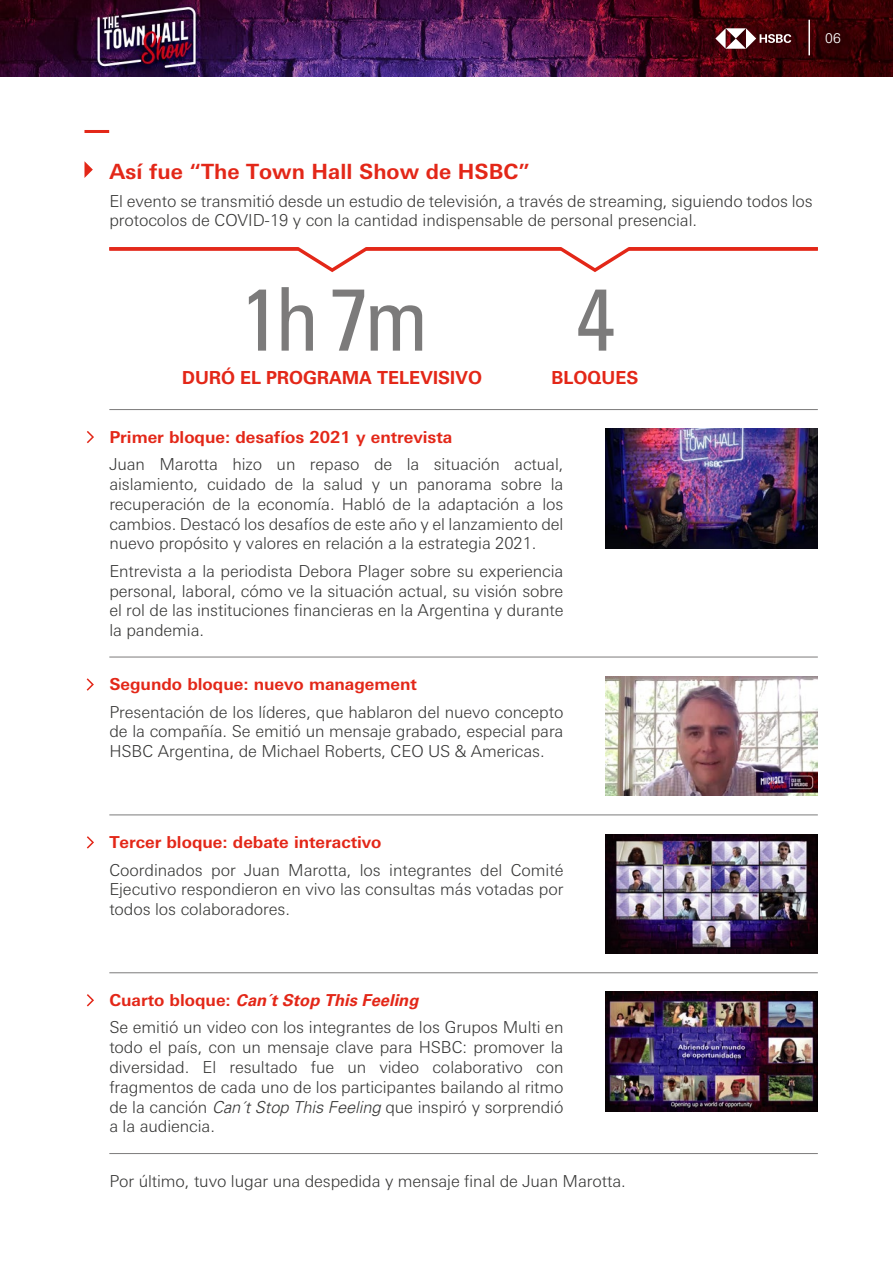
<style>
.page{position:relative;width:893px;height:1263px;background:#fff}
.page>*{position:absolute;margin:0;border:0;box-sizing:border-box;transform-origin:0 0}
.t1{font:condensed 87.9px "Univers LT Std";color:#7c7b7b}
.t2{font:700 21px "Univers Nextfor HSBC";color:#e32718}
.t3{font:700 18px "Univers LT Std";color:#e32718}
.t4{font:300 16.5px/19.8px "Univers Nextfor HSBC";letter-spacing:-.005em;color:#363635;text-align:justify}
.t5{font:700 16.5px "Univers Nextfor HSBC";color:#e32718}
.t6{font:italic 700 16.5px "Univers LT Std";color:#e32718}
.t7{font:300 13.95px "Univers LT Std";color:#fff}
.s1{font-family:"Univers Nextfor HSBC";font-style:normal}
.s2{font-family:"Univers LT Std";font-style:italic}
</style>
<div class="page">
<img style="left:0;top:0;width:893px;height:77px">
<svg style="left:715px;top:28px;width:76px;height:21px"></svg>
<hr style="left:808px;top:20px;width:2px;height:35px;background:#fff">
<hr style="left:84px;top:130px;width:25px;height:3px;background:#e32718">
<svg style="left:84px;top:161px;width:9px;height:17px"></svg>
<svg style="left:109px;top:247px;width:709px;height:26px"></svg>
<svg style="left:87px;top:836px;width:7px;height:13px"></svg>
<img style="left:605px;top:834px;width:213px;height:120px">
<svg style="left:87px;top:994px;width:7px;height:13px"></svg>
<img style="left:605px;top:992px;width:213px;height:119px">
<img style="left:605px;top:676px;width:213px;height:120px">
<svg style="left:86px;top:678px;width:8px;height:13px"></svg>
<img style="left:756px;top:771px;width:62px;height:21px">
<svg style="left:87px;top:431px;width:7px;height:13px"></svg>
<img style="left:605px;top:429px;width:213px;height:119px">
<hr style="left:109px;top:409px;width:709px;height:1px;background:#7c7b7b">
<hr style="left:109px;top:657px;width:709px;height:1px;background:#7c7b7b">
<hr style="left:109px;top:972px;width:709px;height:1px;background:#7c7b7b">
<hr style="left:109px;top:815px;width:709px;height:1px;background:#7c7b7b">
<hr style="left:109px;top:1153px;width:709px;height:1px;background:#7c7b7b">
<p class="t7" style="left:825px;top:29px;width:17px">06</p>
<p class="t2" style="left:109px;top:157px;width:422px">Así fue “The Town Hall Show de HSBC”</p>
<p class="t4" style="left:109px;top:190px;width:705px">El evento se transmitió desde un estudio de televisión, a través de streaming, siguiendo todos los protocolos de COVID-19 y con la cantidad indispensable de personal presencial.</p>
<h1 class="t1" style="left:241px;top:264px;width:189px">1h 7m</h1>
<h1 class="t1" style="left:576px;top:264px;width:41px">4</h1>
<p class="t3" style="left:182px;top:367px;width:302px">DURÓ EL PROGRAMA TELEVISIVO</p>
<p class="t3" style="left:551px;top:367px;width:89px">BLOQUES</p>
<p class="t5" style="left:109px;top:425px;width:345px">Primer bloque: desafíos 2021 y entrevista</p>
<p class="t4" style="left:109px;top:453px;width:456px">Juan Marotta hizo un repaso de la situación actual, aislamiento, cuidado de la salud y un panorama sobre la recuperación de la economía. Habló de la adaptación a los cambios. Destacó los desafíos de este año y el lanzamiento del nuevo propósito y valores en relación a la estrategia 2021.</p>
<p class="t4" style="left:109px;top:560px;width:456px">Entrevista a la periodista Debora Plager sobre su experiencia personal, laboral, cómo ve la situación actual, su visión sobre el rol de las instituciones financieras en la Argentina y durante la pandemia.</p>
<p class="t5" style="left:109px;top:673px;width:309px">Segundo bloque: nuevo management</p>
<p class="t4" style="left:109px;top:701px;width:456px">Presentación de los líderes, que hablaron del nuevo concepto de la compañía. Se emitió un mensaje grabado, especial para HSBC Argentina, de Michael Roberts, CEO US &amp; Americas.</p>
<p class="t5" style="left:109px;top:831px;width:274px">Tercer bloque: debate interactivo</p>
<p class="t4" style="left:109px;top:859px;width:456px">Coordinados por Juan Marotta, los integrantes del Comité Ejecutivo respondieron en vivo las consultas más votadas por todos los colaboradores.</p>
<p class="t6" style="left:109px;top:991px;width:311px"><span class="s1">Cuarto bloque:</span> Can´t Stop This Feeling</p>
<p class="t4" style="left:109px;top:1016px;width:456px">Se emitió un video con los integrantes de los Grupos Multi en todo el país, con un mensaje clave para HSBC: promover la diversidad. El resultado fue un video colaborativo con fragmentos de cada uno de los participantes bailando al ritmo de la canción <span class="s2">Can´t Stop This Feeling</span> que inspiró y sorprendió a la audiencia.</p>
<p class="t4" style="left:109px;top:1170px;width:518px">Por último, tuvo lugar una despedida y mensaje final de Juan Marotta.</p>
</div>
